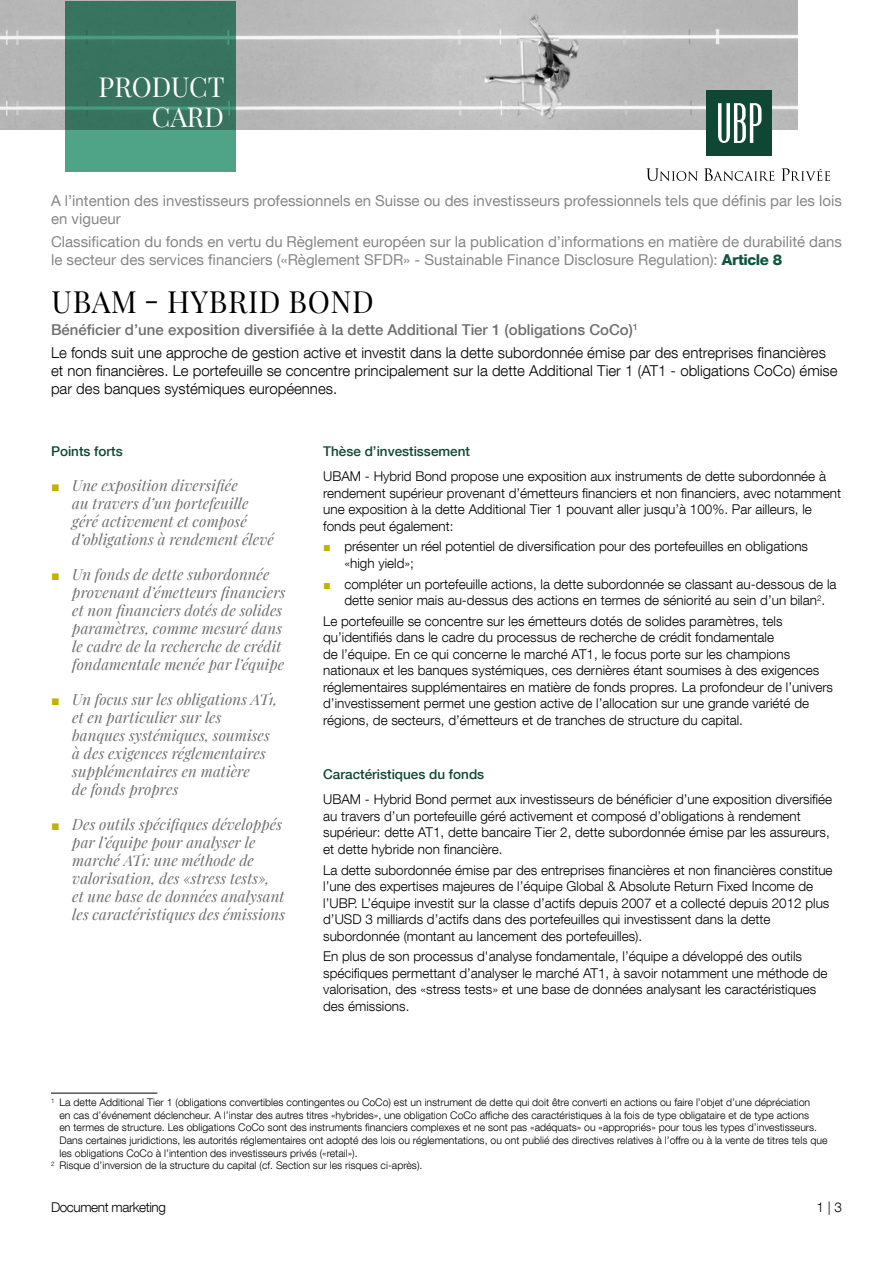
<style>
.page{position:relative;width:893px;height:1263px;background:#fff}
.page>*{position:absolute;margin:0;border:0;box-sizing:border-box;transform-origin:0 0}
.t1{font:30px "Playfair Display";letter-spacing:.02em;color:#000}
.t2{font:27px/30px "Playfair Display";color:#fff;text-align:right}
.t3{font:italic 15px/18px "Playfair Display";letter-spacing:.005em;color:#706f6f}
.t4{font:300 15px/22.2px "Helvetica Neue LT Com";color:#000}
.t5{font:15px/18px "Helvetica Neue LT Com";color:#878787}
.t6{font:300 13.5px/16.5px "Helvetica Neue LT Com";color:#000}
.t7{font:500 13.5px "Helvetica Neue LT Com";color:#0f4735}
.t8{font:300 13.5px "Helvetica Neue LT Com";letter-spacing:-.03em;color:#000}
.t9{font:300 10.5px "Helvetica Neue LT Com";color:#000}
.s1{font-weight:800;color:#0e553f}
.s2{font-weight:500;color:#706f6f}
.s3{font-family:"Arial";font-style:normal;font-size:14.25px;color:#c3b100}
.s4{font-family:"Arial";font-weight:400;font-size:12.9px;color:#c3b100}
</style>
<div class="page">
<img style="left:0;top:0;width:797px;height:130px">
<svg style="left:65px;top:1px;width:170px;height:170px;background:#3e806a"></svg>
<svg style="left:646px;top:168px;width:52px;height:13px"></svg>
<svg style="left:704px;top:168px;width:70px;height:13px"></svg>
<svg style="left:781px;top:168px;width:49px;height:13px"></svg>
<div style="left:706px;top:90px;width:66px;height:66px;background:#0f4735"></div>
<svg style="left:718px;top:103px;width:43px;height:40px"></svg>
<hr style="left:51px;top:1093px;width:106px;height:1px;background:#000">
<h2 class="t2" style="left:99px;top:70px;width:128px">PRODUCT<br>CARD</h2>
<p class="t5" style="left:51px;top:192px;width:792px">A l’intention des investisseurs professionnels en Suisse ou des investisseurs professionnels tels que définis par les lois en vigueur</p>
<p class="t5" style="left:51px;top:232px;width:792px">Classification du fonds en vertu du Règlement européen sur la publication d’informations en matière de durabilité dans le secteur des services financiers («Règlement SFDR» - Sustainable Finance Disclosure Regulation): <span class="s1">Article 8</span></p>
<h1 class="t1" style="left:52px;top:278px;width:324px">UBAM - HYBRID BOND</h1>
<p class="t4" style="left:51px;top:319px;width:776px"><span class="s2">Bénéficier d’une exposition diversifiée à la dette Additional Tier 1 (obligations CoCo)</span><sup>1<br></sup>Le fonds suit une approche de gestion active et investit dans la dette subordonnée émise par des entreprises financières</p>
<p class="t4" style="left:51px;top:361px;width:788px;line-height:18px">et non financières. Le portefeuille se concentre principalement sur la dette Additional Tier 1 (AT1 - obligations CoCo) émise par des banques systémiques européennes.</p>
<p class="t7" style="left:51px;top:443px;width:73px">Points forts</p>
<p class="t3" style="left:72px;top:475px;width:203px;text-indent:-21px"><span class="s3">■</span> Une exposition diversifiée<br>au travers d’un portefeuille géré activement et composé d’obligations à rendement élevé</p>
<p class="t3" style="left:72px;top:564px;width:215px;text-indent:-21px"><span class="s3">■</span> Un fonds de dette subordonnée provenant d’émetteurs financiers et non financiers dotés de solides paramètres, comme mesuré dans le cadre de la recherche de crédit fondamentale menée par l’équipe</p>
<p class="t3" style="left:72px;top:689px;width:207px;text-indent:-21px"><span class="s3">■</span> Un focus sur les obligations AT1, et en particulier sur les banques systémiques, soumises à des exigences réglementaires supplémentaires en matière<br>de fonds propres</p>
<p class="t3" style="left:72px;top:814px;width:214px;text-indent:-21px"><span class="s3">■</span> Des outils spécifiques développés par l’équipe pour analyser le marché AT1: une méthode de valorisation, des «stress tests»,<br>et une base de données analysant les caractéristiques des émissions</p>
<p class="t7" style="left:323px;top:443px;width:148px">Thèse d’investissement</p>
<p class="t6" style="left:323px;top:468px;width:519px">UBAM - Hybrid Bond propose une exposition aux instruments de dette subordonnée à rendement supérieur provenant d’émetteurs financiers et non financiers, avec notamment une exposition à la dette Additional Tier 1 pouvant aller jusqu’à 100%. Par ailleurs, le fonds peut également:</p>
<p class="t6" style="left:344px;top:538px;width:465px;text-indent:-21px"><span class="s4">■</span> présenter un réel potentiel de diversification pour des portefeuilles en obligations «high yield»;</p>
<p class="t6" style="left:344px;top:575px;width:494px;text-indent:-21px"><span class="s4">■</span> compléter un portefeuille actions, la dette subordonnée se classant au-dessous de la dette senior mais au-dessus des actions en termes de séniorité au sein d’un bilan<sup>2</sup>.</p>
<p class="t6" style="left:323px;top:613px;width:511px">Le portefeuille se concentre sur les émetteurs dotés de solides paramètres, tels qu’identifiés dans le cadre du processus de recherche de crédit fondamentale<br>de l’équipe. En ce qui concerne le marché AT1, le focus porte sur les champions nationaux et les banques systémiques, ces dernières étant soumises à des exigences réglementaires supplémentaires en matière de fonds propres. La profondeur de l’univers d’investissement permet une gestion active de l’allocation sur une grande variété de régions, de secteurs, d’émetteurs et de tranches de structure du capital.</p>
<p class="t7" style="left:323px;top:766px;width:163px">Caractéristiques du fonds</p>
<p class="t6" style="left:323px;top:791px;width:511px">UBAM - Hybrid Bond permet aux investisseurs de bénéficier d’une exposition diversifiée au travers d’un portefeuille géré activement et composé d’obligations à rendement supérieur: dette AT1, dette bancaire Tier 2, dette subordonnée émise par les assureurs, et dette hybride non financière.</p>
<p class="t6" style="left:323px;top:861px;width:511px">La dette subordonnée émise par des entreprises financières et non financières constitue l’une des expertises majeures de l’équipe Global &amp; Absolute Return Fixed Income de l’UBP. L’équipe investit sur la classe d’actifs depuis 2007 et a collecté depuis 2012 plus d’USD 3 milliards d’actifs dans des portefeuilles qui investissent dans la dette subordonnée (montant au lancement des portefeuilles).</p>
<p class="t6" style="left:323px;top:948px;width:506px">En plus de son processus d'analyse fondamentale, l’équipe a développé des outils spécifiques permettant d’analyser le marché AT1, à savoir notamment une méthode de valorisation, des «stress tests» et une base de données analysant les caractéristiques des émissions.</p>
<p class="t9" style="left:51px;top:1096px;width:761px"><sup>1</sup> La dette Additional Tier 1 (obligations convertibles contingentes ou CoCo) est un instrument de dette qui doit être converti en actions ou faire l’objet d’une dépréciation</p>
<p class="t9" style="left:60px;top:1109px;width:751px">en cas d’événement déclencheur. A l’instar des autres titres «hybrides», une obligation CoCo affiche des caractéristiques à la fois de type obligataire et de type actions</p>
<p class="t9" style="left:60px;top:1121px;width:759px">en termes de structure. Les obligations CoCo sont des instruments financiers complexes et ne sont pas «adéquats» ou «appropriés» pour tous les types d’investisseurs.</p>
<p class="t9" style="left:60px;top:1134px;width:769px">Dans certaines juridictions, les autorités réglementaires ont adopté des lois ou réglementations, ou ont publié des directives relatives à l’offre ou à la vente de titres tels que</p>
<p class="t9" style="left:60px;top:1146px;width:300px">les obligations CoCo à l’intention des investisseurs privés («retail»).</p>
<p class="t9" style="left:51px;top:1159px;width:373px"><sup>2</sup> Risque d’inversion de la structure du capital (cf. Section sur les risques ci-après).</p>
<p class="t8" style="left:51px;top:1199px;width:116px">Document marketing</p>
<p class="t6" style="left:816px;top:1199px;width:27px">1 | 3</p>
</div>
